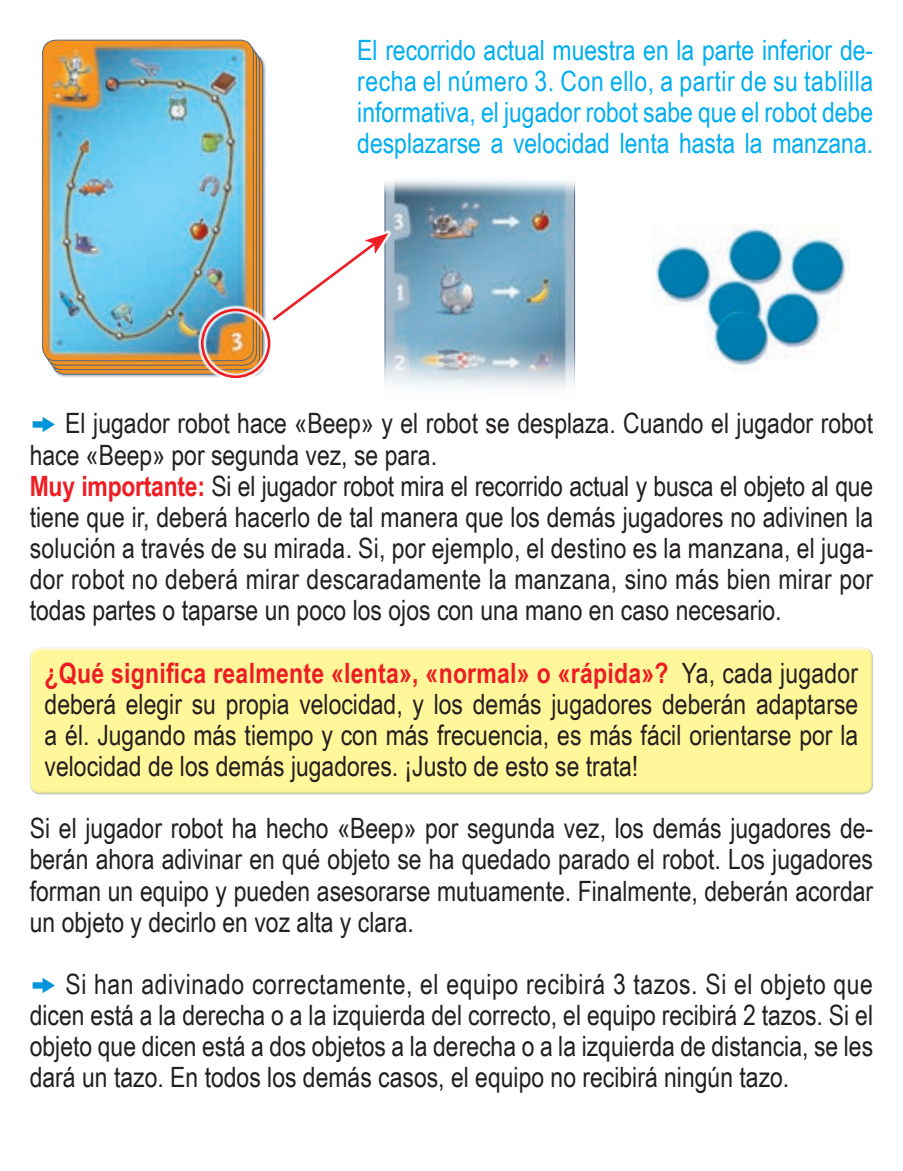
<style>
.page{position:relative;width:903px;height:1171px;background:#fff}
.page>*{position:absolute;margin:0;border:0;box-sizing:border-box;transform-origin:0 0}
.t1{font:28px/31.2px "Arial Narrow";color:#231f20}
.t2{font:28px/31.2px "Arial Narrow";color:#00aeef;text-align:justify}
.t3{font:28px "Arial Narrow";letter-spacing:.02em;color:#231f20}
.t4{font:700 28px "Arial Narrow";letter-spacing:.01em;color:#ee1d23}
.s1{font-family:"Zeal";color:#0095d9}
.s2{font-weight:700;color:#ee1d23}
.s3{font-weight:400;color:#231f20}
</style>
<div class="page">
<img style="left:43px;top:40px;width:209px;height:321px">
<div style="left:42px;top:40px;width:212px;height:321px;border:1px solid #51657e;border-radius:13px"></div>
<img style="left:386px;top:198px;width:187px;height:136px">
<img style="left:653px;top:225px;width:197px;height:145px">
<svg style="left:384px;top:180px;width:192px;height:18px;background:#a6bbc9"></svg>
<svg style="left:384px;top:334px;width:277px;height:54px"></svg>
<div style="left:27px;top:648px;width:846px;height:148px;background:#fff79a"></div>
<div style="left:269px;top:230px;width:123px;height:94px;background:#fff;opacity:.85"></div>
<svg style="left:270px;top:233px;width:118px;height:90px"></svg>
<div style="left:197px;top:305px;width:77px;height:76px;background:#fff;opacity:.85"></div>
<div style="left:201px;top:309px;width:69px;height:69px;border:3px solid #ee1d23;border-radius:50%"></div>
<p class="t2" style="left:357px;top:33px;width:517px">El recorrido actual muestra en la parte inferior de&shy;recha el número 3. Con ello, a partir de su tablilla informativa, el jugador robot sabe que el robot debe desplazarse a velocidad lenta hasta la manzana.</p>
<p class="t1" style="left:30px;top:407px;width:845px"><span class="s1">k</span> El jugador robot hace «Beep» y el robot se desplaza. Cuando el jugador robot hace «Beep» por segunda vez, se para.</p>
<p class="t1" style="left:30px;top:469px;width:845px"><span class="s2">Muy importante:</span> Si el jugador robot mira el recorrido actual y busca el objeto al que</p>
<p class="t1" style="left:30px;top:500px;width:845px">tiene que ir, deberá hacerlo de tal manera que los demás jugadores no adivinen la</p>
<p class="t1" style="left:30px;top:531px;width:845px">solución a través de su mirada. Si, por ejemplo, el destino es la manzana, el juga-</p>
<p class="t1" style="left:30px;top:562px;width:845px">dor robot no deberá mirar descaradamente la manzana, sino más bien mirar por</p>
<p class="t1" style="left:30px;top:594px;width:753px">todas partes o taparse un poco los ojos con una mano en caso necesario.</p>
<p class="t4" style="left:45px;top:651px;width:815px">¿Qué significa realmente «lenta», «normal» o «rápida»? <span class="s3">Ya, cada jugador</span></p>
<p class="t1" style="left:45px;top:687px;width:815px">deberá elegir su propia velocidad, y los demás jugadores deberán adaptarse</p>
<p class="t1" style="left:45px;top:718px;width:815px">a él. Jugando más tiempo y con más frecuencia, es más fácil orientarse por la</p>
<p class="t1" style="left:45px;top:749px;width:595px">velocidad de los demás jugadores. ¡Justo de esto se trata!</p>
<p class="t1" style="left:30px;top:812px;width:845px">Si el jugador robot ha hecho «Beep» por segunda vez, los demás jugadores de-</p>
<p class="t1" style="left:30px;top:843px;width:845px">berán ahora adivinar en qué objeto se ha quedado parado el robot. Los jugadores</p>
<p class="t1" style="left:30px;top:874px;width:845px">forman un equipo y pueden asesorarse mutuamente. Finalmente, deberán acordar un objeto y decirlo en voz alta y clara.</p>
<p class="t3" style="left:30px;top:963px;width:845px"><span class="s1">k</span> Si han adivinado correctamente, el equipo recibirá 3 tazos. Si el objeto que</p>
<p class="t1" style="left:30px;top:998px;width:845px">dicen está a la derecha o a la izquierda del correcto, el equipo recibirá 2 tazos. Si el</p>
<p class="t1" style="left:30px;top:1030px;width:845px">objeto que dicen está a dos objetos a la derecha o a la izquierda de distancia, se les</p>
<p class="t1" style="left:30px;top:1061px;width:761px">dará un tazo. En todos los demás casos, el equipo no recibirá ningún tazo.</p>
</div>
